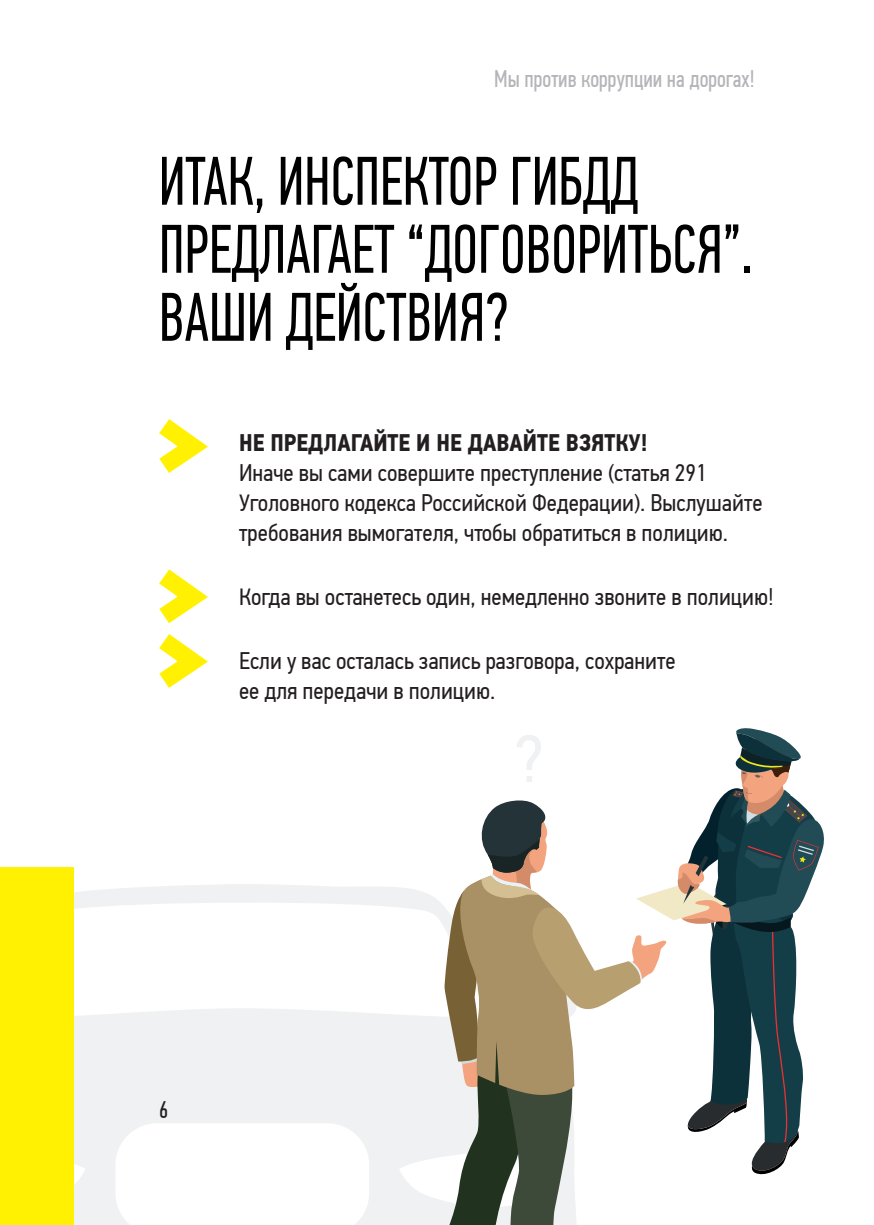
<style>
.page{position:relative;width:874px;height:1225px;background:#fff}
.page>*{position:absolute;margin:0;border:0;box-sizing:border-box;transform-origin:0 0}
.осн_текст{font:68.8px/68px "PF Din Text Comp Pro";color:#000001;scale:.9 1}
.t1{font:24px/30px "PF Din Text Cond Pro";color:#231f20}
.t2{font:24px "PF Din Text Comp Pro";color:#b4b5b8}
.t3{font:24px "PF Din Text Comp Pro";color:#231f20}
.s1{font-weight:700}
</style>
<div class="page">
<svg style="left:159px;top:419px;width:49px;height:54px"></svg>
<svg style="left:159px;top:569px;width:49px;height:119px"></svg>
<svg style="left:74px;top:884px;width:363px;height:341px"></svg>
<svg style="left:437px;top:728px;width:387px;height:497px"></svg>
<div style="left:0;top:867px;width:74px;height:358px;background:#fff101"></div>
<p class="t2" style="left:494px;top:66px;width:262px">Мы против коррупции на дорогах!</p>
<p class="осн_текст" style="left:159px;top:148px;width:661px">ИТАК, ИНСПЕКТОР ГИБДД<br>ПРЕДЛАГАЕТ “ДОГОВОРИТЬСЯ”.<br>ВАШИ ДЕЙСТВИЯ?</p>
<p class="t1" style="left:239px;top:428px;width:525px"><span class="s1">НЕ ПРЕДЛАГАЙТЕ И НЕ ДАВАЙТЕ ВЗЯТКУ!<br></span>Иначе вы сами совершите преступление (статья 291<br>Уголовного кодекса Российской Федерации). Выслушайте требования вымогателя, чтобы обратиться в полицию.</p>
<p class="t1" style="left:239px;top:582px;width:536px">Когда вы останетесь один, немедленно звоните в полицию!</p>
<p class="t1" style="left:239px;top:646px;width:438px">Если у вас осталась запись разговора, сохраните ее для передачи в полицию.</p>
<p class="t3" style="left:159px;top:1096px;width:11px">6</p>
</div>
